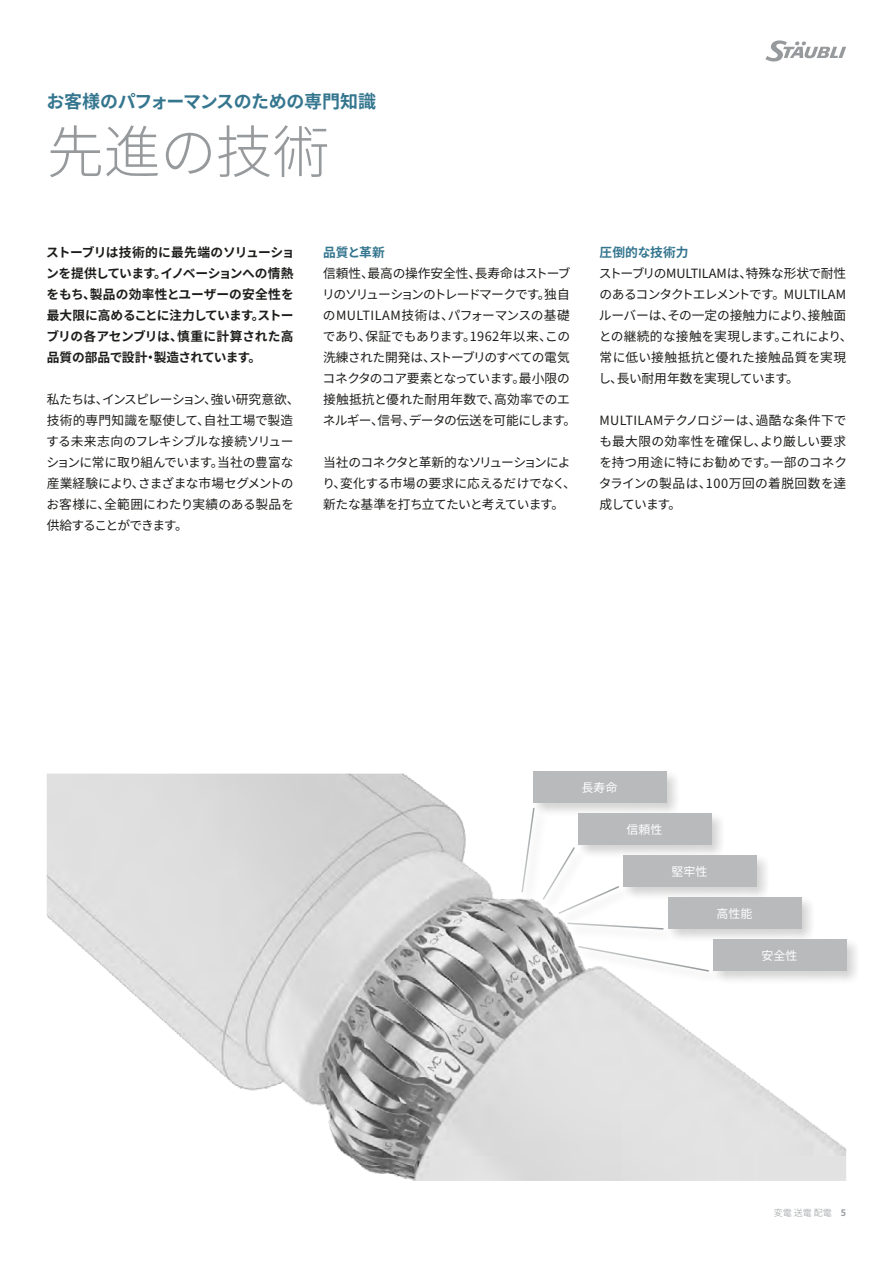
<style>
.page{position:relative;width:893px;height:1263px;background:#fff}
.page>*{position:absolute;margin:0;border:0;box-sizing:border-box;transform-origin:0 0}
.Headline-BIG_Inside_EN{font:300 57px "Noto Sans CJ Kjp";letter-spacing:-.01em;color:#979a9c}
.Capture_Kicker_Inside_EN{font:700 18px "Noto Sans CJ Kjp";letter-spacing:-.02em;color:#35768f}
.RunningText_Inside_EN{font:12.75px/21px "Noto Sans CJ Kjp";letter-spacing:-.02em;color:#1d1d1b}
.RunningText_Inside_EN-2{font:700 12.75px/21px "Noto Sans CJ Kjp";letter-spacing:-.04em;color:#1d1d1b;text-align:justify}
.RunningText_Inside_EN-3{font:12.75px/21px "Noto Sans CJ Kjp";letter-spacing:-.04em;color:#1d1d1b}
.SubHeadRunningText_Inside_EN{font:700 12.75px "Noto Sans CJ Kjp";color:#35768f}
.Caption_Inside_neutral{font:12px "Noto Sans CJ Kjp";color:#fff}
.t1{font:300 9px "Noto Sans CJ Kjp";color:#979a9c}
.s1{font-weight:700}
</style>
<div class="page">
<svg style="left:765px;top:40px;width:81px;height:22px"></svg>
<img style="left:47px;top:774px;width:799px;height:407px">
<div style="left:557px;top:884px;width:75px;height:44px;background:#1d1d1b;opacity:.2"></div>
<div style="left:566px;top:921px;width:111px;height:23px;background:#fbfbfb"></div>
<svg style="left:566px;top:922px;width:98px;height:8px"></svg>
<div style="left:577px;top:944px;width:145px;height:41px;background:#1d1d1b;opacity:.2"></div>
<svg style="left:577px;top:945px;width:133px;height:28px"></svg>
<svg style="left:541px;top:846px;width:79px;height:69px"></svg>
<div style="left:519px;top:806px;width:30px;height:100px;background:#1d1d1b;opacity:.2"></div>
<svg style="left:520px;top:807px;width:15px;height:86px"></svg>
<div style="left:530px;top:769px;width:150px;height:48px;background:#1d1d1b;opacity:.2"></div>
<div style="left:533px;top:771px;width:133px;height:32px;background:#b8babc"></div>
<div style="left:575px;top:811px;width:150px;height:48px;background:#1d1d1b;opacity:.2"></div>
<div style="left:578px;top:813px;width:133px;height:32px;background:#b8babc"></div>
<div style="left:620px;top:853px;width:150px;height:48px;background:#1d1d1b;opacity:.2"></div>
<div style="left:623px;top:855px;width:133px;height:32px;background:#b8babc"></div>
<div style="left:665px;top:895px;width:150px;height:48px;background:#1d1d1b;opacity:.2"></div>
<div style="left:668px;top:897px;width:133px;height:32px;background:#b8babc"></div>
<div style="left:710px;top:937px;width:150px;height:48px;background:#1d1d1b;opacity:.2"></div>
<div style="left:713px;top:939px;width:133px;height:32px;background:#b8babc"></div>
<p class="Capture_Kicker_Inside_EN" style="left:47px;top:91px;width:331px">お客様のパフォーマンスのための専門知識</p>
<p class="Headline-BIG_Inside_EN" style="left:47px;top:120px;width:284px">先進の技術</p>
<p class="RunningText_Inside_EN-2" style="left:46px;top:242px;width:250px">ストーブリは技術的に最先端のソリューションを提供しています。イノベーションへの情熱をもち、製品の効率性とユーザーの安全性を最大限に高めることに注力しています。ストーブリの各アセンブリは、慎重に計算された高品質の部品で設計・製造されています。</p>
<p class="RunningText_Inside_EN" style="left:46px;top:389px;width:255px">私たちは、インスピレーション、強い研究意欲、技術的専門知識を駆使して、自社工場で製造する未来志向のフレキシブルな接続ソリューションに常に取り組んでいます。当社の豊富な産業経験により、さまざまな市場セグメントのお客様に、全範囲にわたり実績のある製品を供給することができます。</p>
<p class="SubHeadRunningText_Inside_EN" style="left:323px;top:245px;width:63px">品質と革新</p>
<p class="RunningText_Inside_EN" style="left:322px;top:263px;width:256px">信頼性、最高の操作安全性、長寿命はストーブリのソリューションのトレードマークです。独自のMULTILAM技術は、パフォーマンスの基礎であり、保証でもあります。1962年以来、この洗練された開発は、ストーブリのすべての電気コネクタのコア要素となっています。最小限の接触抵抗と優れた耐用年数で、高効率でのエネルギー、信号、データの伝送を可能にします。</p>
<p class="RunningText_Inside_EN-3" style="left:322px;top:452px;width:255px">当社のコネクタと革新的なソリューションにより、変化する市場の要求に応えるだけでなく、新たな基準を打ち立てたいと考えています。</p>
<p class="SubHeadRunningText_Inside_EN" style="left:600px;top:245px;width:90px">圧倒的な技術力</p>
<p class="RunningText_Inside_EN" style="left:599px;top:263px;width:255px">ストーブリのMULTILAMは、特殊な形状で耐性のあるコンタクトエレメントです。MULTILAMルーバーは、その一定の接触力により、接触面との継続的な接触を実現します。これにより、常に低い接触抵抗と優れた接触品質を実現し、長い耐用年数を実現しています。</p>
<p class="RunningText_Inside_EN" style="left:599px;top:410px;width:250px;text-align:justify">MULTILAMテクノロジーは、過酷な条件下でも最大限の効率性を確保し、より厳しい要求を持つ用途に特にお勧めです。一部のコネクタラインの製品は、100万回の着脱回数を達成しています。</p>
<p class="Caption_Inside_neutral" style="left:582px;top:781px;width:37px">長寿命</p>
<p class="Caption_Inside_neutral" style="left:627px;top:823px;width:37px">信頼性</p>
<p class="Caption_Inside_neutral" style="left:672px;top:865px;width:37px">堅牢性</p>
<p class="Caption_Inside_neutral" style="left:717px;top:907px;width:37px">高性能</p>
<p class="Caption_Inside_neutral" style="left:762px;top:949px;width:37px">安全性</p>
<p class="t1" style="left:774px;top:1208px;width:74px">変電 送電 配電 <span class="s1">5</span></p>
</div>
